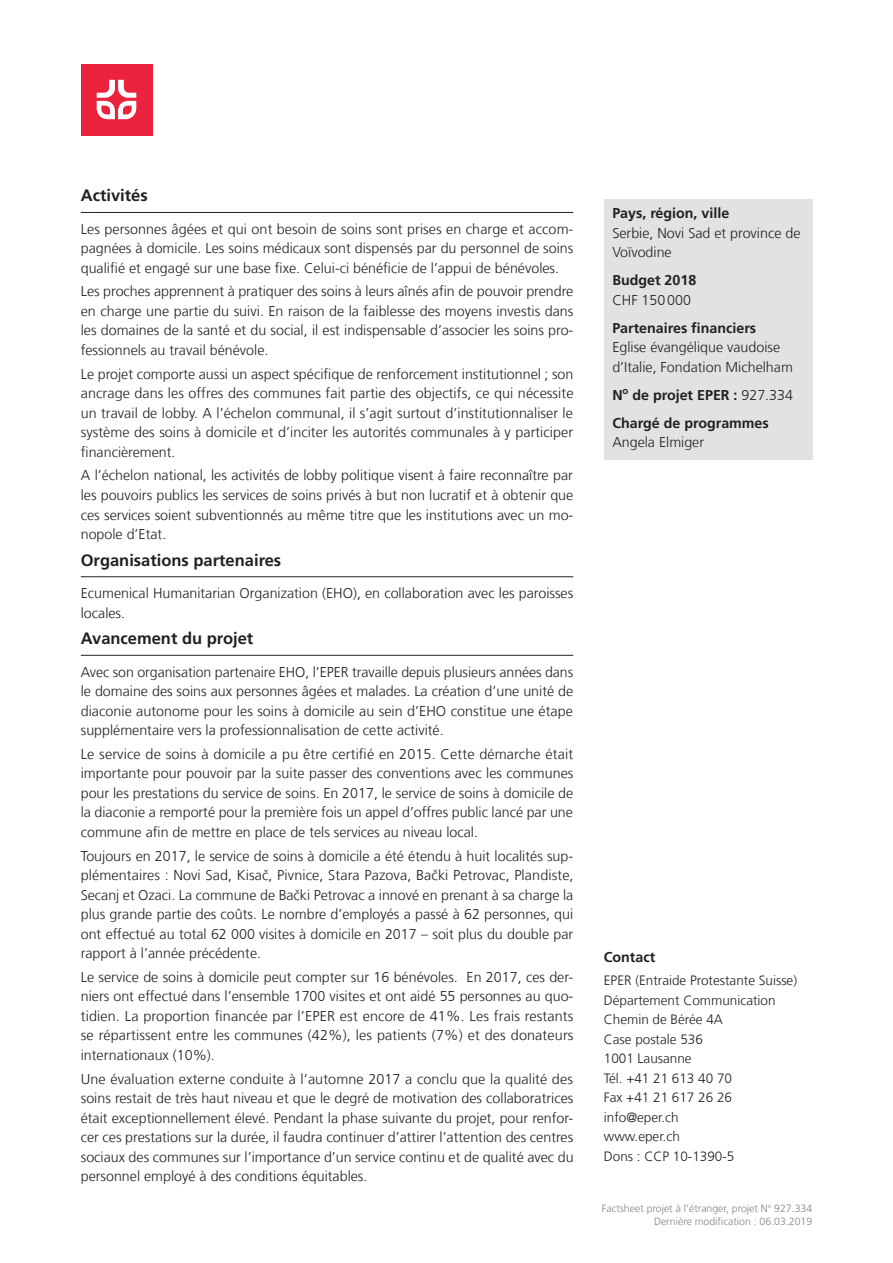
<style>
.page{position:relative;width:893px;height:1263px;background:#fff}
.page>*{position:absolute;margin:0;border:0;box-sizing:border-box;transform-origin:0 0}
.Untertitel{font:700 16.5px "Frutiger LT Com";color:#231f20}
.text{font:300 14.25px/19.5px "Frutiger LT Com";color:#231f20;text-align:justify}
.kasten{font:300 14.25px/19.5px "Frutiger LT Com";color:#231f20}
.kasten-2{font:700 14.25px/19.5px "Frutiger LT Com";color:#231f20}
.text-2{font:700 14.25px "Frutiger LT Com";color:#231f20}
.Kontakt{font:300 13.5px "Frutiger LT Com";color:#231f20}
.t1{font:300 10.5px/12.6px "Frutiger LT Com";color:#808285;text-align:right}
.s1{font-weight:700}
.s2{font-weight:300}
</style>
<div class="page">
<hr style="left:81px;top:212px;width:492px;height:1px;background:#231f20">
<hr style="left:81px;top:576px;width:492px;height:1px;background:#231f20">
<hr style="left:81px;top:655px;width:492px;height:1px;background:#231f20">
<div style="left:604px;top:199px;width:208px;height:260px;background:#e1e2e4"></div>
<div style="left:81px;top:64px;width:71px;height:71px;background:#ea223b"></div>
<svg style="left:97px;top:80px;width:39px;height:39px"></svg>
<p class="Untertitel" style="left:81px;top:186px;width:68px">Activités</p>
<p class="text" style="left:81px;top:219px;width:494px">Les personnes âgées et qui ont besoin de soins sont prises en charge et accom&shy;pagnées à domicile. Les soins médicaux sont dispensés par du personnel de soins qualifié et engagé sur une base fixe. Celui-ci bénéficie de l’appui de bénévoles.</p>
<p class="text" style="left:81px;top:282px;width:494px">Les proches apprennent à pratiquer des soins à leurs aînés afin de pouvoir prendre en charge une partie du suivi. En raison de la faiblesse des moyens investis dans les domaines de la santé et du social, il est indispensable d’associer les soins pro&shy;fessionnels au travail bénévole.</p>
<p class="text" style="left:81px;top:364px;width:494px">Le projet comporte aussi un aspect spécifique de renforcement institutionnel ; son ancrage dans les offres des communes fait partie des objectifs, ce qui nécessite un travail de lobby. A l’échelon communal, il s’agit surtout d’institutionnaliser le système des soins à domicile et d’inciter les autorités communales à y participer financièrement.</p>
<p class="text" style="left:81px;top:466px;width:494px">A l’échelon national, les activités de lobby politique visent à faire reconnaître par les pouvoirs publics les services de soins privés à but non lucratif et à obtenir que ces services soient subventionnés au même titre que les institutions avec un mo&shy;nopole d’Etat.</p>
<p class="Untertitel" style="left:81px;top:550px;width:202px">Organisations partenaires</p>
<p class="text" style="left:81px;top:583px;width:494px">Ecumenical Humanitarian Organization (EHO), en collaboration avec les paroisses locales.</p>
<p class="Untertitel" style="left:81px;top:629px;width:174px">Avancement du projet</p>
<p class="text" style="left:81px;top:662px;width:494px">Avec son organisation partenaire EHO, l’EPER travaille depuis plusieurs années dans le domaine des soins aux personnes âgées et malades. La création d’une unité de diaconie autonome pour les soins à domicile au sein d’EHO constitue une étape supplémentaire vers la professionnalisation de cette activité.</p>
<p class="text" style="left:81px;top:744px;width:494px">Le service de soins à domicile a pu être certifié en 2015. Cette démarche était importante pour pouvoir par la suite passer des conventions avec les communes pour les prestations du service de soins. En 2017, le service de soins à domicile de la diaconie a remporté pour la première fois un appel d’offres public lancé par une commune afin de mettre en place de tels services au niveau local.</p>
<p class="text" style="left:81px;top:846px;width:494px">Toujours en 2017, le service de soins à domicile a été étendu à huit localités sup&shy;plémentaires : Novi Sad, Kisač, Pivnice, Stara Pazova, Bački Petrovac, Plandiste, Secanj et Ozaci. La commune de Bački Petrovac a innové en prenant à sa charge la plus grande partie des coûts. Le nombre d’employés a passé à 62 personnes, qui ont effectué au total 62 000 visites à domicile en 2017 – soit plus du double par rapport à l’année précédente.</p>
<p class="text" style="left:81px;top:967px;width:494px">Le service de soins à domicile peut compter sur 16 bénévoles. En 2017, ces der&shy;niers ont effectué dans l’ensemble 1700 visites et ont aidé 55 personnes au quo&shy;tidien. La proportion financée par l’EPER est encore de 41%. Les frais restants se répartissent entre les communes (42%), les patients (7%) et des donateurs internationaux (10%).</p>
<p class="text" style="left:81px;top:1069px;width:494px">Une évaluation externe conduite à l’automne 2017 a conclu que la qualité des soins restait de très haut niveau et que le degré de motivation des collaboratrices était exceptionnellement élevé. Pendant la phase suivante du projet, pour renfor&shy;cer ces prestations sur la durée, il faudra continuer d’attirer l’attention des centres sociaux des communes sur l’importance d’un service continu et de qualité avec du personnel employé à des conditions équitables.</p>
<p class="kasten" style="left:612px;top:204px;width:190px"><span class="s1">Pays, région, ville<br></span>Serbie, Novi Sad et province de<br>Voïvodine</p>
<p class="kasten-2" style="left:612px;top:271px;width:85px">Budget 2018<br><span class="s2">CHF 150000</span></p>
<p class="kasten" style="left:612px;top:318px;width:182px"><span class="s1">Partenaires financiers<br></span>Eglise évangélique vaudoise d’Italie, Fondation Michelham</p>
<p class="kasten-2" style="left:612px;top:385px;width:182px">N<sup>o</sup> de projet EPER : <span class="s2">927.334</span></p>
<p class="kasten-2" style="left:612px;top:413px;width:158px">Chargé de programmes<br><span class="s2">Angela Elmiger</span></p>
<p class="text-2" style="left:604px;top:948px;width:53px">Contact</p>
<p class="Kontakt" style="left:604px;top:973px;width:195px">EPER (Entraide Protestante Suisse)</p>
<p class="Kontakt" style="left:604px;top:992px;width:173px">Département Communication</p>
<p class="Kontakt" style="left:604px;top:1012px;width:121px">Chemin de Bérée 4A</p>
<p class="Kontakt" style="left:604px;top:1031px;width:101px">Case postale 536</p>
<p class="Kontakt" style="left:604px;top:1051px;width:89px">1001 Lausanne</p>
<p class="Kontakt" style="left:604px;top:1070px;width:130px">Tél. +41 21 613 40 70</p>
<p class="Kontakt" style="left:604px;top:1090px;width:130px">Fax +41 21 617 26 26</p>
<p class="Kontakt" style="left:604px;top:1109px;width:76px">info@eper.ch</p>
<p class="Kontakt" style="left:604px;top:1129px;width:78px">www.eper.ch</p>
<p class="Kontakt" style="left:604px;top:1148px;width:132px">Dons : CCP 10-1390-5</p>
<p class="t1" style="left:602px;top:1202px;width:212px">Factsheet projet à l’étranger, projet N<sup>o</sup> 927.334<br>Dernière modification : 06.03.2019</p>
</div>
